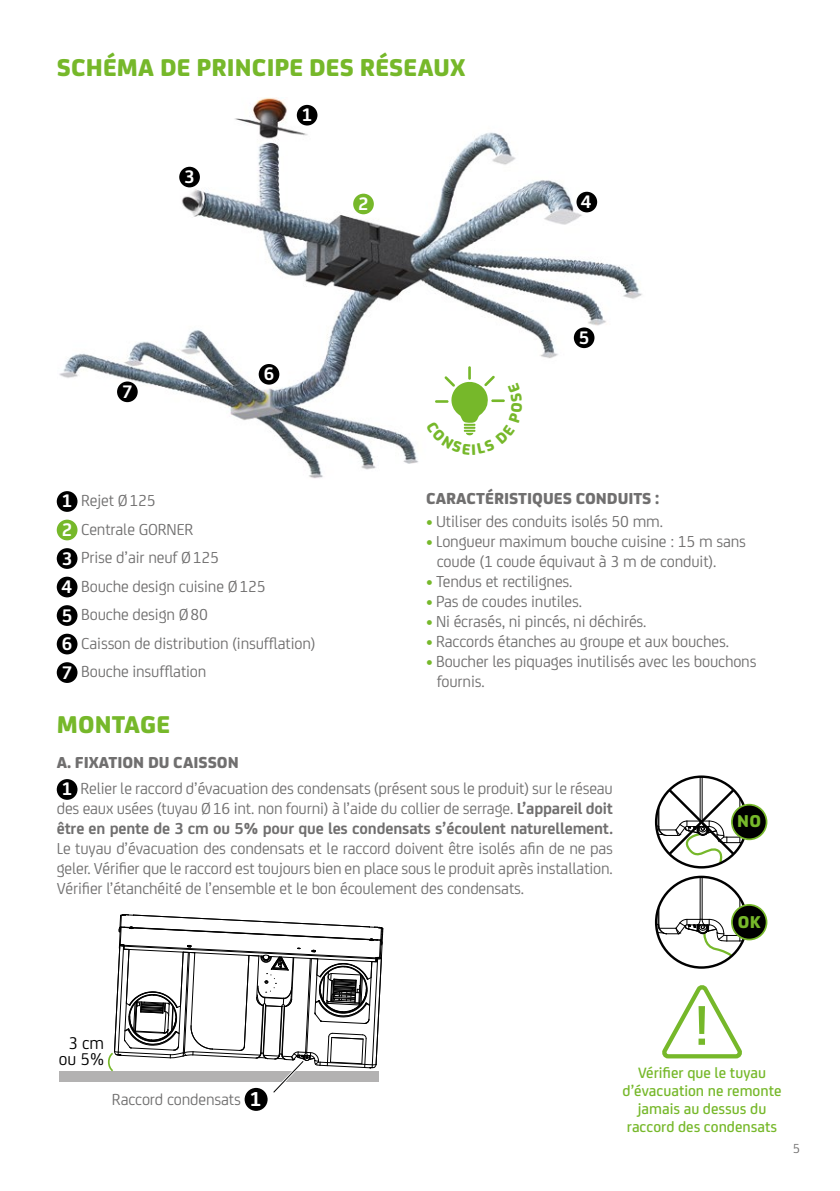
<style>
.page{position:relative;width:840px;height:1191px;background:#fff}
.page>*{position:absolute;margin:0;border:0;box-sizing:border-box;transform-origin:0 0}
.t1{font:55.4px "Frutiger";color:#76b82a;scale:1.04 1}
.t2{font:800 26px "FS Joey";letter-spacing:.005em;color:#76b82a}
.t3{font:700 19.4px "FS Joey";color:#fff}
.t4{font:800 18.4px "FS Joey";color:#76b82a}
.t5{font:18.2px/16.4px "FS Joey";color:#000;text-align:center}
.t6{font:17px/28.6px "FS Joey";letter-spacing:-.01em;color:#706f6f}
.t7{font:700 17px/20px "FS Joey";letter-spacing:-.01em;color:#706f6f}
.t8{font:800 17px "FS Joey";color:#706f6f}
.t9{font:500 16px/18px "FS Joey";color:#76b82a;text-align:center}
.t10{font:14px "FS Joey";color:#706f6f}
.s1{font-weight:700;font-size:19.4px;color:#fff}
.s2{font-weight:800;color:#76b82a}
.s3{font-weight:800}
.s4{font-weight:400}
.s5{font-weight:700;font-size:21.6px;color:#fff}
</style>
<div class="page">
<img style="left:59px;top:97px;width:583px;height:382px">
<div style="left:353px;top:194px;width:20px;height:20px;background:#76b82a;border-radius:50%"></div>
<div style="left:573px;top:327px;width:21px;height:21px;background:#000;border-radius:50%"></div>
<div style="left:296px;top:105px;width:21px;height:20px;background:#000;border-radius:50%"></div>
<div style="left:576px;top:192px;width:21px;height:20px;background:#000;border-radius:50%"></div>
<div style="left:179px;top:167px;width:21px;height:20px;background:#000;border-radius:50%"></div>
<div style="left:258px;top:364px;width:21px;height:20px;background:#000;border-radius:50%"></div>
<div style="left:117px;top:381px;width:21px;height:21px;background:#000;border-radius:50%"></div>
<div style="left:57px;top:491px;width:20px;height:21px;background:#000;border-radius:50%"></div>
<div style="left:57px;top:519px;width:20px;height:21px;background:#76b82a;border-radius:50%"></div>
<div style="left:57px;top:548px;width:20px;height:21px;background:#000;border-radius:50%"></div>
<div style="left:57px;top:576px;width:20px;height:21px;background:#000;border-radius:50%"></div>
<div style="left:57px;top:605px;width:20px;height:21px;background:#000;border-radius:50%"></div>
<div style="left:57px;top:633px;width:20px;height:21px;background:#000;border-radius:50%"></div>
<div style="left:57px;top:662px;width:20px;height:21px;background:#000;border-radius:50%"></div>
<div style="left:57px;top:779px;width:20px;height:21px;background:#000;border-radius:50%"></div>
<div style="left:59px;top:1071px;width:319px;height:10px;background:#b3b2b2"></div>
<svg style="left:107px;top:914px;width:276px;height:181px"></svg>
<div style="left:244px;top:1088px;width:23px;height:22px;background:#000;border-radius:50%"></div>
<hr style="left:744px;top:890px;width:1px;height:44px;background:#000">
<hr style="left:657px;top:877px;width:1px;height:48px;background:#000">
<hr style="left:658px;top:877px;width:1px;height:48px;background:#000">
<hr style="left:699px;top:877px;width:1px;height:42px;background:#000">
<hr style="left:701px;top:877px;width:1px;height:42px;background:#000">
<hr style="left:739px;top:889px;width:1px;height:52px;background:#000">
<svg style="left:655px;top:918px;width:90px;height:40px"></svg>
<hr style="left:657px;top:776px;width:1px;height:50px;background:#000">
<hr style="left:658px;top:776px;width:1px;height:50px;background:#000">
<hr style="left:699px;top:776px;width:1px;height:45px;background:#000">
<hr style="left:701px;top:776px;width:1px;height:45px;background:#000">
<svg style="left:657px;top:783px;width:88px;height:82px"></svg>
<div style="left:654px;top:775px;width:93px;height:93px;border:2px solid #000;border-radius:50%"></div>
<div style="left:731px;top:804px;width:35px;height:35px;background:#000;border-radius:50%"></div>
<div style="left:730px;top:804px;width:37px;height:36px;border:2px solid #76b82a;border-radius:50%"></div>
<div style="left:731px;top:905px;width:35px;height:34px;background:#000;border-radius:50%"></div>
<div style="left:730px;top:904px;width:37px;height:36px;border:2px solid #76b82a;border-radius:50%"></div>
<svg style="left:662px;top:985px;width:80px;height:74px"></svg>
<svg style="left:426px;top:366px;width:96px;height:88px"></svg>
<h2 class="t2" style="left:57px;top:47px;width:410px">SCHÉMA DE PRINCIPE DES RÉSEAUX</h2>
<p class="t3" style="left:184px;top:162px;width:12px">3</p>
<p class="t3" style="left:301px;top:100px;width:12px">1</p>
<p class="t3" style="left:358px;top:189px;width:12px">2</p>
<p class="t3" style="left:580px;top:187px;width:12px">4</p>
<p class="t3" style="left:122px;top:377px;width:12px">7</p>
<p class="t3" style="left:263px;top:359px;width:12px">6</p>
<p class="t3" style="left:578px;top:323px;width:12px">5</p>
<p class="t6" style="left:61px;top:485px;width:255px"><span class="s1">1</span> Rejet Ø125<br><span class="s1">2</span> Centrale GORNER<br><span class="s1">3</span> Prise d’air neuf Ø125<br><span class="s1">4</span> Bouche design cuisine Ø125<br><span class="s1">5</span> Bouche design Ø80<br><span class="s1">6</span> Caisson de distribution (insufflation)<br><span class="s1">7</span> Bouche insufflation</p>
<p class="t8" style="left:426px;top:485px;width:235px">CARACTÉRISTIQUES CONDUITS :</p>
<p class="t6" style="left:426px;top:506px;width:238px"><span class="s2">•</span> Utiliser des conduits isolés 50 mm.</p>
<p class="t6" style="left:436px;top:530px;width:311px;line-height:20px;text-indent:-11px"><span class="s2">•</span> Longueur maximum bouche cuisine : 15 m sans coude (1 coude équivaut à 3 m de conduit).</p>
<p class="t6" style="left:426px;top:566px;width:148px"><span class="s2">•</span> Tendus et rectilignes.</p>
<p class="t6" style="left:426px;top:586px;width:157px"><span class="s2">•</span> Pas de coudes inutiles.</p>
<p class="t6" style="left:426px;top:606px;width:222px"><span class="s2">•</span> Ni écrasés, ni pincés, ni déchirés.</p>
<p class="t6" style="left:426px;top:626px;width:304px"><span class="s2">•</span> Raccords étanches au groupe et aux bouches.</p>
<p class="t6" style="left:436px;top:650px;width:321px;line-height:20px;text-indent:-11px"><span class="s2">•</span> Boucher les piquages inutilisés avec les bouchons fournis.</p>
<h2 class="t2" style="left:57px;top:704px;width:115px">MONTAGE</h2>
<p class="t6" style="left:57px;top:749px;width:557px;line-height:25.6px"><span class="s3">A. FIXATION DU CAISSON<br></span><span class="s1">1</span> Relier le raccord d’évacuation des condensats (présent sous le produit) sur le réseau</p>
<p class="t7" style="left:57px;top:797px;width:557px"><span class="s4">des eaux usées (tuyau Ø16 int. non fourni) à l’aide du collier de serrage.</span> L’appareil doit être en pente de 3 cm ou 5% pour que les condensats s’écoulent naturellement.</p>
<p class="t6" style="left:57px;top:837px;width:557px;line-height:20px;text-align:justify">Le tuyau d’évacuation des condensats et le raccord doivent être isolés afin de ne pas geler. Vérifier que le raccord est toujours bien en place sous le produit après installation.<br>Vérifier l’étanchéité de l’ensemble et le bon écoulement des condensats.</p>
<p class="t4" style="left:736px;top:807px;width:25px">NO</p>
<p class="t4" style="left:737px;top:907px;width:24px">OK</p>
<p class="t5" style="left:59px;top:1033px;width:47px">3 cm ou 5%</p>
<p class="t6" style="left:112px;top:1084px;width:151px">Raccord condensats <span class="s5">1</span></p>
<h1 class="t1" style="left:690px;top:993px;width:23px">!</h1>
<p class="t9" style="left:622px;top:1062px;width:160px">Vérifier que le tuyau d’évacuation ne remonte jamais au dessus du raccord des condensats</p>
<p class="t10" style="left:792px;top:1138px;width:9px">5</p>
</div>
